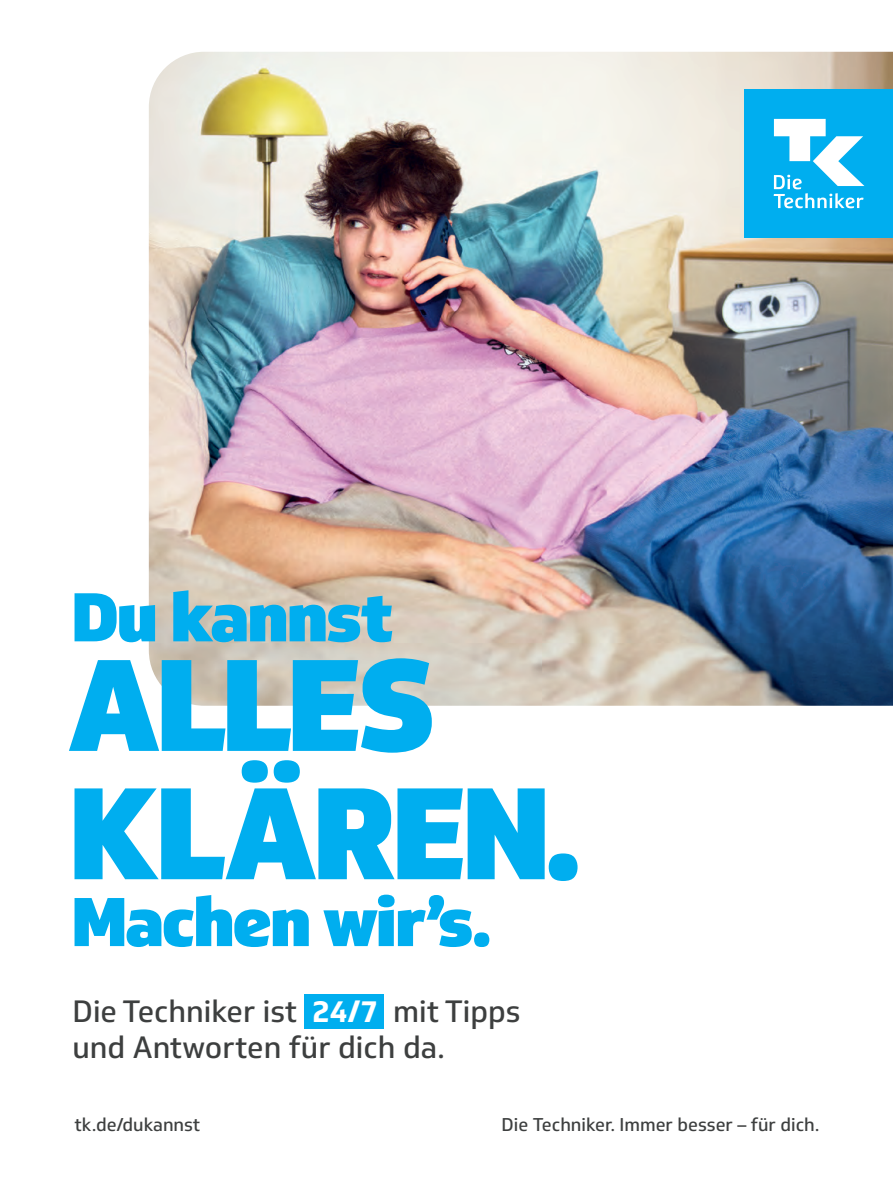
<style>
.page{position:relative;width:893px;height:1191px;background:#fff}
.page>*{position:absolute;margin:0;border:0;box-sizing:border-box;transform-origin:0 0}
.t1{font:900 127.5px/128.2px "Soleto TK24 Headline";letter-spacing:-.04em;color:#00aeef}
.t2{font:900 67.5px "Soleto TK24 Headline";letter-spacing:-.04em;color:#00aeef}
.t3{font:500 30px/36px "Soleto TK24";color:#3d3f3f}
.t4{font:500 18px "Soleto TK24";color:#3d3f3f}
.s1{font-weight:700;color:#fff}
</style>
<div class="page">
<img style="left:149px;top:52px;width:744px;height:653px">
<div style="left:744px;top:89px;width:149px;height:149px;background:#00aeef"></div>
<svg style="left:774px;top:119px;width:90px;height:89px"></svg>
<div style="left:304px;top:994px;width:80px;height:34px;background:#00aeef"></div>
<p class="t2" style="left:71px;top:572px;width:324px">Du kannst</p>
<p class="t1" style="left:68px;top:641px;width:514px">ALLES<br>KLÄREN.</p>
<p class="t2" style="left:71px;top:877px;width:421px">Machen wir’s.</p>
<p class="t3" style="left:72px;top:993px;width:450px">Die Techniker ist <span class="s1">24/7</span> mit Tipps und Antworten für dich da.</p>
<p class="t4" style="left:74px;top:1113px;width:127px">tk.de/dukannst</p>
<p class="t4" style="left:501px;top:1113px;width:320px">Die Techniker. Immer besser – für dich.</p>
</div>
